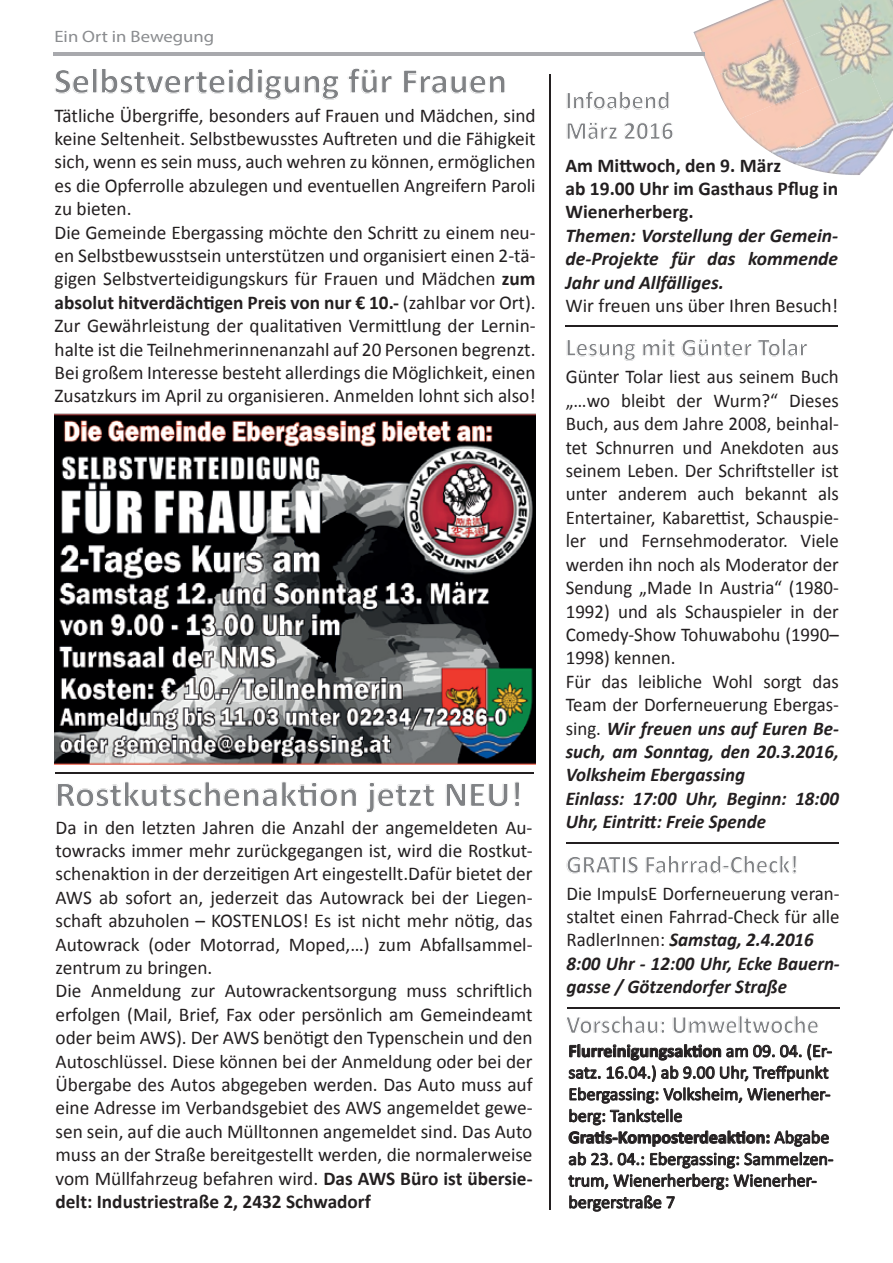
<style>
.page{position:relative;width:893px;height:1263px;background:#fff}
.page>*{position:absolute;margin:0;border:0;box-sizing:border-box;transform-origin:0 0}
.t1{font:700 36px "Calibri";color:#808285}
.t2{font:700 25.5px "Calibri";color:#808285;scale:.96 1}
.t3{font:700 25.5px/30.6px "Calibri";color:#808285}
.t4{font:19.5px/23.4px "Calibri";color:#231f20}
.t5{font:italic 700 19.5px/23.4px "Calibri";color:#231f20;text-align:justify}
.t6{font:700 19.5px/23.4px "Calibri";color:#231f20}
.t7{font:18px/21.6px "Calibri";color:#231f20}
.t8{font:16.5px "Myriad Pro";color:#8a8c8f;scale:1.13 1}
.s1{font-weight:700}
.s2{font-weight:700;font-style:italic}
</style>
<div class="page">
<img style="left:693px;top:0;width:146px;height:76px">
<img style="left:839px;top:0;width:54px;height:108px">
<img style="left:712px;top:20px;width:155px;height:100px">
<img style="left:735px;top:66px;width:151px;height:90px">
<img style="left:777px;top:156px;width:70px;height:19px">
<img style="left:886px;top:108px;width:7px;height:20px">
<hr style="left:53px;top:53px;width:652px;height:3px;background:#a8a9ad">
<hr style="left:549px;top:74px;width:2px;height:1135px;background:#231f20">
<hr style="left:565px;top:325px;width:273px;height:1px;background:#231f20">
<img style="left:54px;top:413px;width:482px;height:352px">
<hr style="left:56px;top:772px;width:478px;height:2px;background:#231f20">
<hr style="left:566px;top:842px;width:273px;height:1px;background:#231f20">
<hr style="left:567px;top:1007px;width:273px;height:2px;background:#231f20">
<svg style="left:568px;top:1043px;width:266px;height:169px"></svg>
<p class="t8" style="left:54px;top:26px;width:143px">Ein Ort in Bewegung</p>
<h1 class="t1" style="left:54px;top:58px;width:455px">Selbstverteidigung für Frauen</h1>
<p class="t4" style="left:55px;top:103px;width:483px">Tätliche Übergriffe, besonders auf Frauen und Mädchen, sind keine Seltenheit. Selbstbewusstes Auftreten und die Fähigkeit sich, wenn es sein muss, auch wehren zu können, ermöglichen es die Opferrolle abzulegen und eventuellen Angreifern Paroli zu bieten.<br>Die Gemeinde Ebergassing möchte den Schritt zu einem neu&shy;en Selbstbewusstsein unterstützen und organisiert einen 2-tä&shy;gigen Selbstverteidigungskurs für Frauen und Mädchen <span class="s1">zum absolut hitverdächtigen Preis von nur € 10.-</span> (zahlbar vor Ort).<br>Zur Gewährleistung der qualitativen Vermittlung der Lernin&shy;halte ist die Teilnehmerinnenanzahl auf 20 Personen begrenzt.<br>Bei großem Interesse besteht allerdings die Möglichkeit, einen Zusatzkurs im April zu organisieren. Anmelden lohnt sich also!</p>
<h1 class="t1" style="left:55px;top:771px;width:469px">Rostkutschenaktion jetzt NEU!</h1>
<p class="t4" style="left:56px;top:815px;width:479px">Da in den letzten Jahren die Anzahl der angemeldeten Au&shy;towracks immer mehr zurückgegangen ist, wird die Rostkut&shy;schenaktion in der derzeitigen Art eingestellt.Dafür bietet der AWS ab sofort an, jederzeit das Autowrack bei der Liegen&shy;schaft abzuholen – KOSTENLOS! Es ist nicht mehr nötig, das Autowrack (oder Motorrad, Moped,…) zum Abfallsammel&shy;zentrum zu bringen.<br>Die Anmeldung zur Autowrackentsorgung muss schriftlich erfolgen (Mail, Brief, Fax oder persönlich am Gemeindeamt oder beim AWS). Der AWS benötigt den Typenschein und den Autoschlüssel. Diese können bei der Anmeldung oder bei der Übergabe des Autos abgegeben werden. Das Auto muss auf eine Adresse im Verbandsgebiet des AWS angemeldet gewe&shy;sen sein, auf die auch Mülltonnen angemeldet sind. Das Auto muss an der Straße bereitgestellt werden, die normalerweise vom Müllfahrzeug befahren wird. <span class="s1">Das AWS Büro ist übersie&shy;delt: Industriestraße 2, 2432 Schwadorf</span></p>
<h2 class="t3" style="left:565px;top:85px;width:110px">Infoabend<br>März 2016</h2>
<p class="t6" style="left:565px;top:153px;width:274px">Am Mittwoch, den 9. März<br>ab 19.00 Uhr im Gasthaus Pflug in<br>Wienerherberg.</p>
<p class="t5" style="left:565px;top:224px;width:274px">Themen: Vorstellung der Gemein&shy;de-Projekte für das kommende Jahr und Allfälliges.</p>
<p class="t4" style="left:565px;top:294px;width:274px">Wir freuen uns über Ihren Besuch!</p>
<h2 class="t2" style="left:565px;top:331px;width:254px">Lesung mit Günter Tolar</h2>
<p class="t4" style="left:566px;top:365px;width:275px">Günter Tolar liest aus seinem Buch „…wo bleibt der Wurm?“ Dieses<br>Buch, aus dem Jahre 2008, beinhal&shy;tet Schnurren und Anekdoten aus seinem Leben. Der Schriftsteller ist unter anderem auch bekannt als<br>Entertainer, Kabarettist, Schauspie&shy;ler und Fernsehmoderator. Viele werden ihn noch als Moderator der<br>Sendung „Made In Austria“ (1980-<br>1992) und als Schauspieler in der<br>Comedy-Show Tohuwabohu (1990–<br>1998) kennen.<br>Für das leibliche Wohl sorgt das<br>Team der Dorferneuerung Ebergas&shy;sing. <span class="s2">Wir freuen uns auf Euren Be&shy;such, am Sonntag, den 20.3.2016,<br>Volksheim Ebergassing<br>Einlass: 17:00 Uhr, Beginn: 18:00<br>Uhr, Eintritt: Freie Spende</span></p>
<h2 class="t2" style="left:566px;top:848px;width:243px">GRATIS Fahrrad-Check!</h2>
<p class="t4" style="left:567px;top:881px;width:275px">Die ImpulsE Dorferneuerung veran&shy;staltet einen Fahrrad-Check für alle RadlerInnen: <span class="s2">Samstag, 2.4.2016<br>8:00 Uhr - 12:00 Uhr, Ecke Bauern&shy;gasse / Götzendorfer Straße</span></p>
<h2 class="t2" style="left:566px;top:1008px;width:265px">Vorschau: Umweltwoche</h2>
<p class="t7" style="left:568px;top:1040px;width:267px"><span class="s1">Flurreinigungsaktion</span> am 09. 04. (Er&shy;satz. 16.04.) ab 9.00 Uhr, Treffpunkt<br>Ebergassing: Volksheim, Wienerher&shy;berg: Tankstelle<br><span class="s1">Gratis-Komposterdeaktion:</span> Abgabe ab 23. 04.: Ebergassing: Sammelzen&shy;trum, Wienerherberg: Wienerher&shy;bergerstraße 7</p>
</div>
